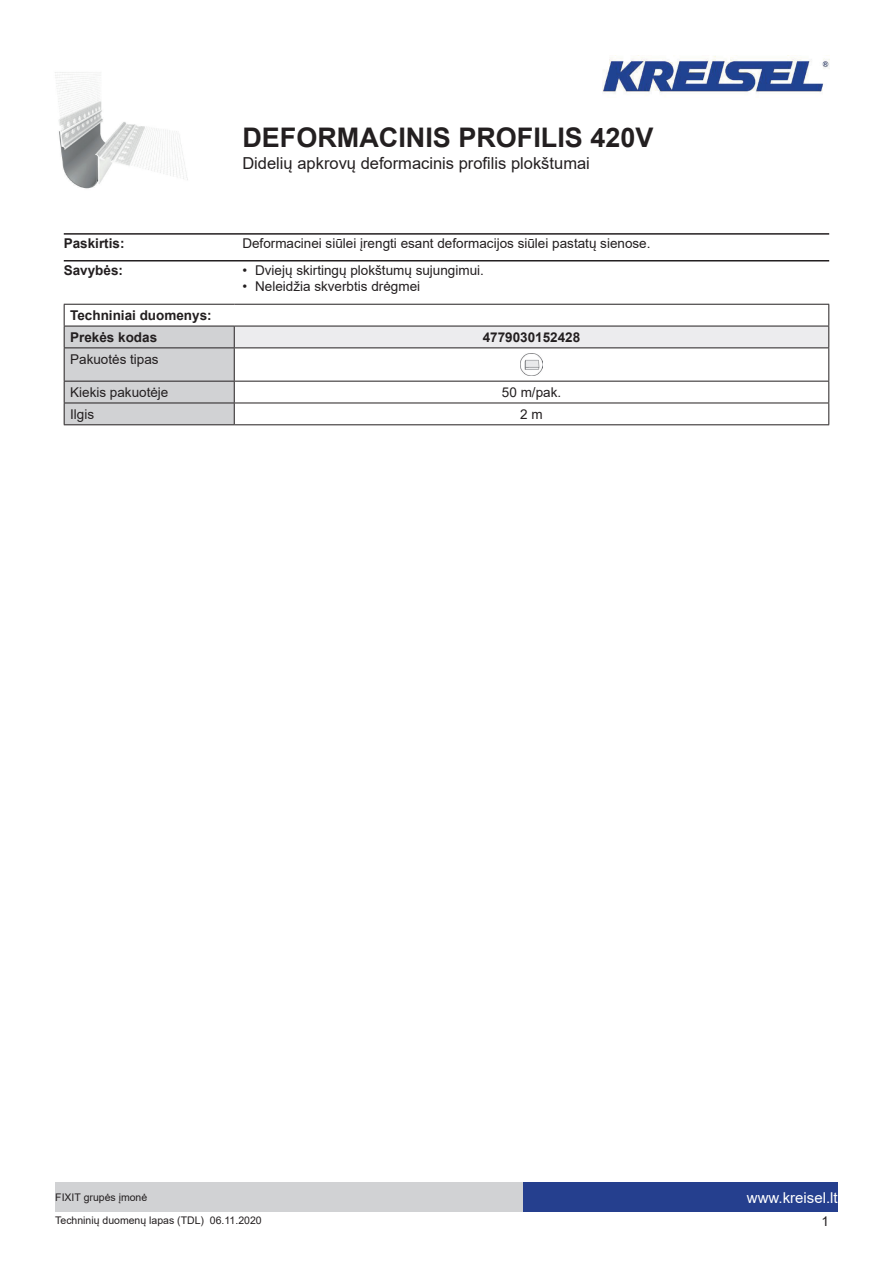
<style>
.page{position:relative;width:893px;height:1263px;background:#fff}
.page>*{position:absolute;margin:0;border:0;box-sizing:border-box;transform-origin:0 0}
.t1{font:700 27px "Arial";color:#231f20}
.t2{font:16.5px "Arial";color:#231f20}
.t3{font:15px "Arial";color:#fff}
.t4{font:13.5px "Arial";color:#231f20}
.t5{font:700 13.5px/21.9px "Arial";color:#231f20}
.t6{font:10.5px "Arial";color:#231f20}
</style>
<div class="page">
<img style="left:55px;top:72px;width:133px;height:117px">
<img style="left:602px;top:55px;width:227px;height:39px">
<div style="left:523px;top:1182px;width:315px;height:30px;background:#253f8e"></div>
<div style="left:55px;top:1182px;width:468px;height:30px;background:#d1d2d4"></div>
<hr style="left:64px;top:233px;width:765px;height:2px;background:#231f20">
<hr style="left:64px;top:260px;width:765px;height:1px;background:#231f20">
<div style="left:234px;top:326px;width:595px;height:22px;background:#ececee"></div>
<hr style="left:64px;top:304px;width:170px;height:1px;background:#231f20">
<hr style="left:234px;top:304px;width:595px;height:1px;background:#231f20">
<hr style="left:234px;top:326px;width:595px;height:1px;background:#231f20">
<svg style="left:828px;top:305px;width:1px;height:42px"></svg>
<hr style="left:234px;top:347px;width:595px;height:1px;background:#231f20">
<hr style="left:828px;top:348px;width:1px;height:33px;background:#231f20">
<hr style="left:234px;top:381px;width:595px;height:1px;background:#231f20">
<hr style="left:234px;top:403px;width:595px;height:1px;background:#231f20">
<svg style="left:64px;top:305px;width:171px;height:119px"></svg>
<svg style="left:828px;top:381px;width:1px;height:43px"></svg>
<hr style="left:64px;top:424px;width:170px;height:1px;background:#231f20">
<hr style="left:234px;top:424px;width:595px;height:1px;background:#231f20">
<img style="left:521px;top:354px;width:21px;height:21px">
<h1 class="t1" style="left:242px;top:119px;width:413px">DEFORMACINIS PROFILIS 420V</h1>
<p class="t2" style="left:242px;top:152px;width:349px">Didelių apkrovų deformacinis profilis plokštumai</p>
<p class="t5" style="left:64px;top:232px;width:62px">Paskirtis:</p>
<p class="t4" style="left:242px;top:234px;width:410px">Deformacinei siūlei įrengti esant deformacijos siūlei pastatų sienose.</p>
<p class="t5" style="left:64px;top:259px;width:61px">Savybės:</p>
<p class="t4" style="left:242px;top:261px;width:243px">• Dviejų skirtingų plokštumų sujungimui.</p>
<p class="t4" style="left:242px;top:277px;width:179px">• Neleidžia skverbtis drėgmei</p>
<p class="t5" style="left:70px;top:304px;width:143px">Techniniai duomenys:<br>Prekės kodas</p>
<p class="t5" style="left:483px;top:326px;width:99px">4779030152428</p>
<p class="t4" style="left:70px;top:350px;width:90px">Pakuotės tipas</p>
<p class="t4" style="left:70px;top:383px;width:100px">Kiekis pakuotėje</p>
<p class="t4" style="left:502px;top:383px;width:61px">50 m/pak.</p>
<p class="t4" style="left:70px;top:405px;width:26px">Ilgis</p>
<p class="t4" style="left:520px;top:405px;width:24px">2 m</p>
<p class="t6" style="left:55px;top:1190px;width:94px">FIXIT grupės įmonė</p>
<p class="t3" style="left:747px;top:1187px;width:92px">www.kreisel.lt</p>
<p class="t6" style="left:55px;top:1213px;width:208px">Techninių duomenų lapas (TDL) 06.11.2020</p>
<p class="t4" style="left:821px;top:1212px;width:9px">1</p>
</div>
